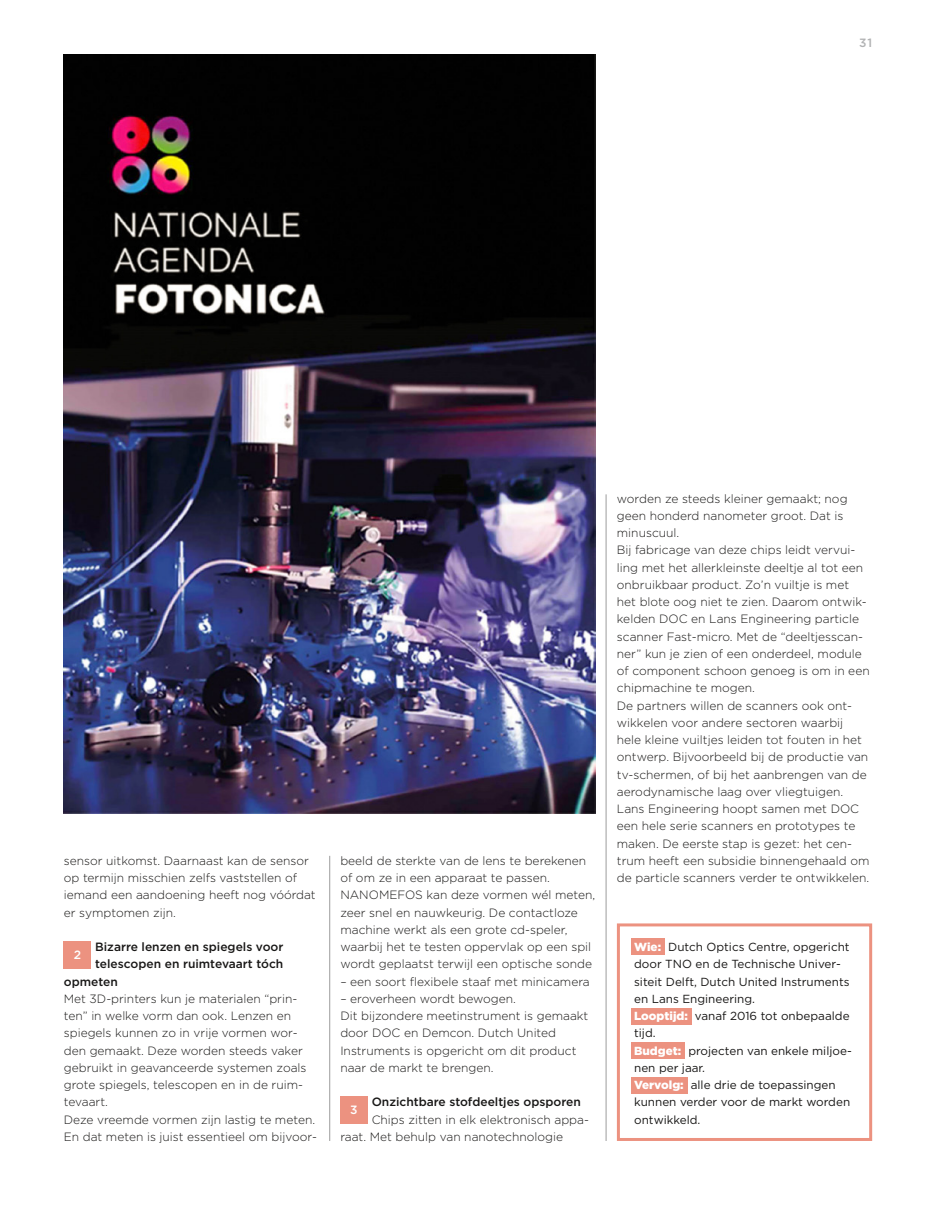
<style>
.page{position:relative;width:936px;height:1212px;background:#fff}
.page>*{position:absolute;margin:0;border:0;box-sizing:border-box;transform-origin:0 0}
.t1{font:300 12px/17.2px "Gotham";color:#181716}
.t2{font:500 12px "Gotham";color:#181716}
.t3{font:500 12px "Gotham";color:#fff}
.t4{font:500 12px "Gotham";color:#b1b2b3}
.t5{font:11.7px/17.2px "Gotham";color:#181716}
.s1{font-weight:900;color:#fff}
</style>
<div class="page">
<img style="left:64px;top:54px;width:531px;height:759px">
<div style="left:64px;top:941px;width:27px;height:27px;background:#ec9280"></div>
<div style="left:340px;top:1096px;width:27px;height:27px;background:#ec9280"></div>
<hr style="left:605px;top:494px;width:1px;height:647px;background:#9c9c9d">
<hr style="left:329px;top:856px;width:1px;height:285px;background:#9c9c9d">
<div style="left:631px;top:938px;width:33px;height:17px;background:#ec9280"></div>
<div style="left:631px;top:1008px;width:60px;height:16px;background:#ec9280"></div>
<div style="left:631px;top:1042px;width:53px;height:16px;background:#ec9280"></div>
<div style="left:631px;top:1077px;width:56px;height:16px;background:#ec9280"></div>
<div style="left:617px;top:923px;width:255px;height:218px;border:3px solid #ec9280"></div>
<p class="t4" style="left:859px;top:35px;width:15px">31</p>
<p class="t1" style="left:64px;top:852px;width:253px">sensor uitkomst. Daarnaast kan de sensor op termijn misschien zelfs vaststellen of iemand een aandoening heeft nog vóórdat er symptomen zijn.</p>
<p class="t3" style="left:74px;top:947px;width:9px">2</p>
<p class="t2" style="left:95px;top:939px;width:190px">Bizarre lenzen en spiegels voor</p>
<p class="t2" style="left:95px;top:956px;width:190px">telescopen en ruimtevaart tóch</p>
<p class="t2" style="left:64px;top:973px;width:56px">opmeten</p>
<p class="t1" style="left:64px;top:990px;width:255px">Met 3D-printers kun je materialen “prin&shy;ten” in welke vorm dan ook. Lenzen en spiegels kunnen zo in vrije vormen wor&shy;den gemaakt. Deze worden steeds vaker gebruikt in geavanceerde systemen zoals grote spiegels, telescopen en in de ruim&shy;tevaart.<br>Deze vreemde vormen zijn lastig te meten.<br>En dat meten is juist essentieel om bijvoor-</p>
<p class="t1" style="left:340px;top:851px;width:256px">beeld de sterkte van de lens te berekenen of om ze in een apparaat te passen.<br>NANOMEFOS kan deze vormen wél meten, zeer snel en nauwkeurig. De contactloze machine werkt als een grote cd-speler, waarbij het te testen oppervlak op een spil wordt geplaatst terwijl een optische sonde</p>
<p class="t1" style="left:340px;top:972px;width:251px">– een soort flexibele staaf met minicamera</p>
<p class="t1" style="left:340px;top:989px;width:249px">– eroverheen wordt bewogen.<br>Dit bijzondere meetinstrument is gemaakt door DOC en Demcon. Dutch United Instruments is opgericht om dit product naar de markt te brengen.</p>
<p class="t3" style="left:350px;top:1102px;width:9px">3</p>
<p class="t2" style="left:372px;top:1094px;width:211px">Onzichtbare stofdeeltjes opsporen</p>
<p class="t1" style="left:340px;top:1110px;width:250px;text-indent:31px">Chips zitten in elk elektronisch appa&shy;raat. Met behulp van nanotechnologie</p>
<p class="t1" style="left:617px;top:489px;width:254px">worden ze steeds kleiner gemaakt; nog geen honderd nanometer groot. Dat is minuscuul.<br>Bij fabricage van deze chips leidt vervui&shy;ling met het allerkleinste deeltje al tot een onbruikbaar product. Zo’n vuiltje is met het blote oog niet te zien. Daarom ontwik&shy;kelden DOC en Lans Engineering particle scanner Fast-micro. Met de “deeltjesscan&shy;ner” kun je zien of een onderdeel, module of component schoon genoeg is om in een chipmachine te mogen.<br>De partners willen de scanners ook ont&shy;wikkelen voor andere sectoren waarbij hele kleine vuiltjes leiden tot fouten in het ontwerp. Bijvoorbeeld bij de productie van tv-schermen, of bij het aanbrengen van de aerodynamische laag over vliegtuigen.<br>Lans Engineering hoopt samen met DOC een hele serie scanners en prototypes te maken. De eerste stap is gezet: het cen&shy;trum heeft een subsidie binnengehaald om de particle scanners verder te ontwikkelen.</p>
<p class="t5" style="left:634px;top:938px;width:219px"><span class="s1">Wie:</span> Dutch Optics Centre, opgericht door TNO en de Technische Univer&shy;siteit Delft, Dutch United Instruments en Lans Engineering.<br><span class="s1">Looptijd:</span> vanaf 2016 tot onbepaalde tijd.<br><span class="s1">Budget:</span> projecten van enkele miljoe&shy;nen per jaar.<br><span class="s1">Vervolg:</span> alle drie de toepassingen kunnen verder voor de markt worden ontwikkeld.</p>
</div>
